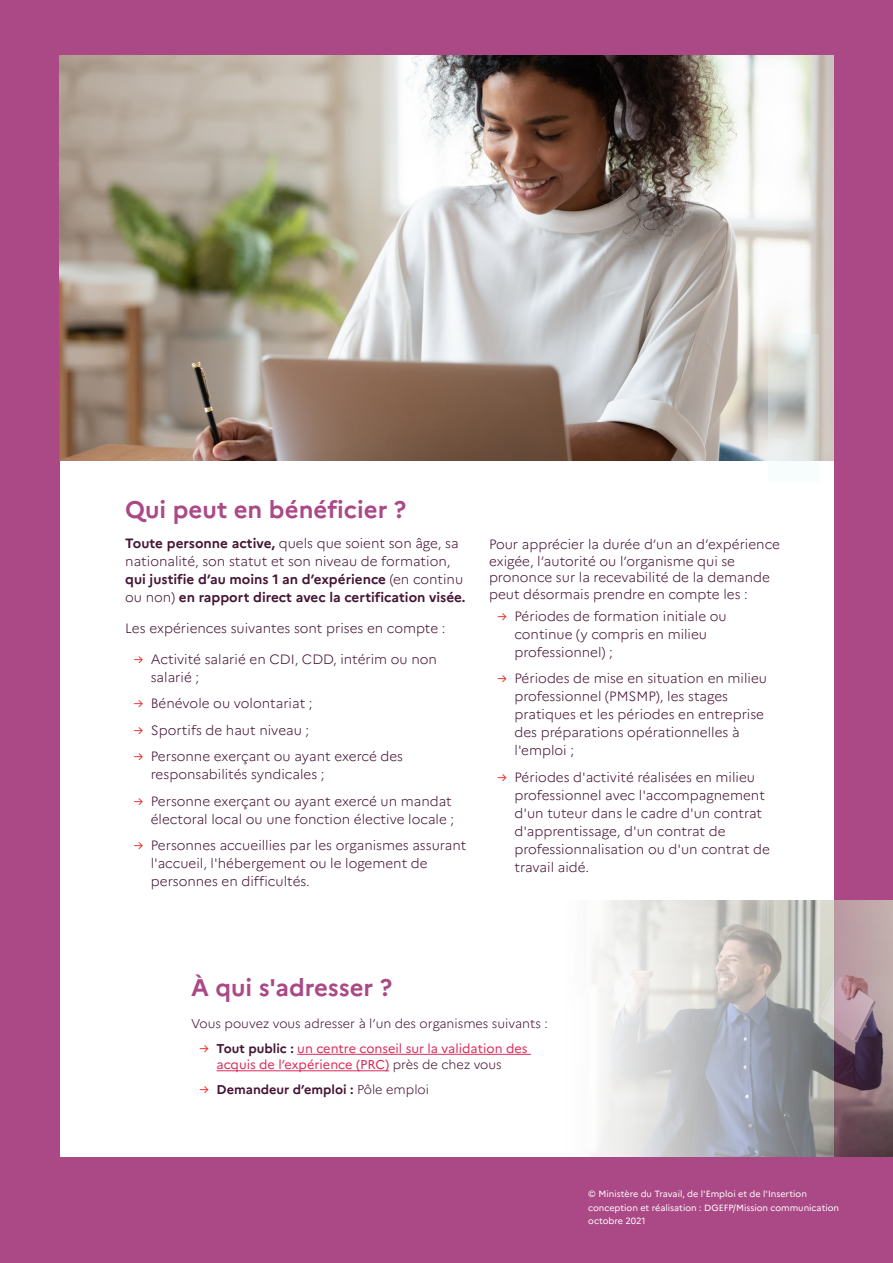
<style>
.page{position:relative;width:893px;height:1263px;background:#aa4986}
.page>*{position:absolute;margin:0;border:0;box-sizing:border-box;transform-origin:0 0}
.title1{font:700 24px "Marianne";color:#aa4986}
.courant{font:300 13.5px/18px "Marianne";color:#461435}
.title1-2{font:700 13.5px/18px "Marianne";color:#461435}
.title1-3{font:300 13.5px "Marianne";color:#461435}
.t1{font:12.75px/16.5px "Marianne";color:#db2a5c}
.courant-2{font:300 12.75px "Marianne";color:#461435}
.t2{font:700 12.75px "Marianne";color:#461435}
.t3{font:9px/13.5px "Marianne";color:#fff}
.s1{font-weight:300}
.s2{font-weight:400;font-size:12px;color:#e72927}
.s3{font-size:12px;color:#e72927}
.s4{font-weight:700;color:#461435}
.s5{font-weight:300;color:#461435}
</style>
<div class="page">
<div style="left:60px;top:55px;width:773px;height:1102px;background:#fff"></div>
<img style="left:60px;top:56px;width:773px;height:404px">
<hr style="left:297px;top:1054px;width:234px;height:1px;background:#db2a5c">
<hr style="left:217px;top:1070px;width:172px;height:1px;background:#db2a5c">
<svg style="left:768px;top:334px;width:50px;height:127px;background:#d4d7d4"></svg>
<img style="left:592px;top:900px;width:301px;height:257px">
<p class="title1" style="left:125px;top:494px;width:283px">Qui peut en bénéficier ?</p>
<p class="title1-2" style="left:125px;top:534px;width:342px">Toute personne active, <span class="s1">quels que soient son âge, sa nationalité, son statut et son niveau de formation, </span>qui justifie d’au moins 1 an d’expérience <span class="s1">(en continu ou non)</span> en rapport direct avec la certification visée.</p>
<p class="title1-3" style="left:125px;top:620px;width:322px">Les expériences suivantes sont prises en compte :</p>
<p class="courant" style="left:151px;top:650px;width:288px;text-indent:-17px"><span class="s2">→</span> Activité salarié en CDI, CDD, intérim ou non salarié ;</p>
<p class="courant" style="left:134px;top:694px;width:180px"><span class="s2">→</span> Bénévole ou volontariat ;</p>
<p class="courant" style="left:134px;top:721px;width:177px"><span class="s2">→</span> Sportifs de haut niveau ;</p>
<p class="courant" style="left:151px;top:747px;width:254px;text-indent:-17px"><span class="s2">→</span> Personne exerçant ou ayant exercé des responsabilités syndicales ;</p>
<p class="courant" style="left:134px;top:792px;width:322px;text-align:right"><span class="s2">→</span> Personne exerçant ou ayant exercé un mandat électoral local ou une fonction élective locale ;</p>
<p class="courant" style="left:151px;top:836px;width:317px;text-indent:-17px"><span class="s2">→</span> Personnes accueillies par les organismes assurant l'accueil, l'hébergement ou le logement de personnes en difficultés.</p>
<p class="courant" style="left:489px;top:536px;width:292px;line-height:16.5px">Pour apprécier la durée d’un an d’expérience exigée, l’autorité ou l’organisme qui se prononce sur la recevabilité de la demande peut désormais prendre en compte les :</p>
<p class="courant" style="left:514px;top:607px;width:214px;text-indent:-17px"><span class="s2">→</span> Périodes de formation initiale ou continue (y compris en milieu professionnel) ;</p>
<p class="courant" style="left:514px;top:669px;width:254px;text-indent:-17px"><span class="s2">→</span> Périodes de mise en situation en milieu professionnel (PMSMP), les stages pratiques et les périodes en entreprise des préparations opérationnelles à l'emploi ;</p>
<p class="courant" style="left:514px;top:768px;width:257px;text-indent:-17px"><span class="s2">→</span> Périodes d'activité réalisées en milieu professionnel avec l'accompagnement d'un tuteur dans le cadre d'un contrat d'apprentissage, d'un contrat de professionnalisation ou d'un contrat de travail aidé.</p>
<p class="title1" style="left:191px;top:972px;width:203px">À qui s'adresser ?</p>
<p class="courant-2" style="left:191px;top:1015px;width:358px">Vous pouvez vous adresser à l’un des organismes suivants :</p>
<p class="t1" style="left:217px;top:1040px;width:312px;text-indent:-17px"><span class="s3">→</span> <span class="s4">Tout public :</span> un centre conseil sur la validation des acquis de l’expérience (PRC) <span class="s5">près de chez vous</span></p>
<p class="t2" style="left:200px;top:1082px;width:231px"><span class="s2">→</span> Demandeur d’emploi : <span class="s1">Pôle emploi</span></p>
<p class="t3" style="left:588px;top:1187px;width:220px">© Ministère du Travail, de l'Emploi et de l'Insertion</p>
<p class="t3" style="left:588px;top:1201px;width:252px">conception et réalisation : DGEFP/Mission communication octobre 2021</p>
</div>
